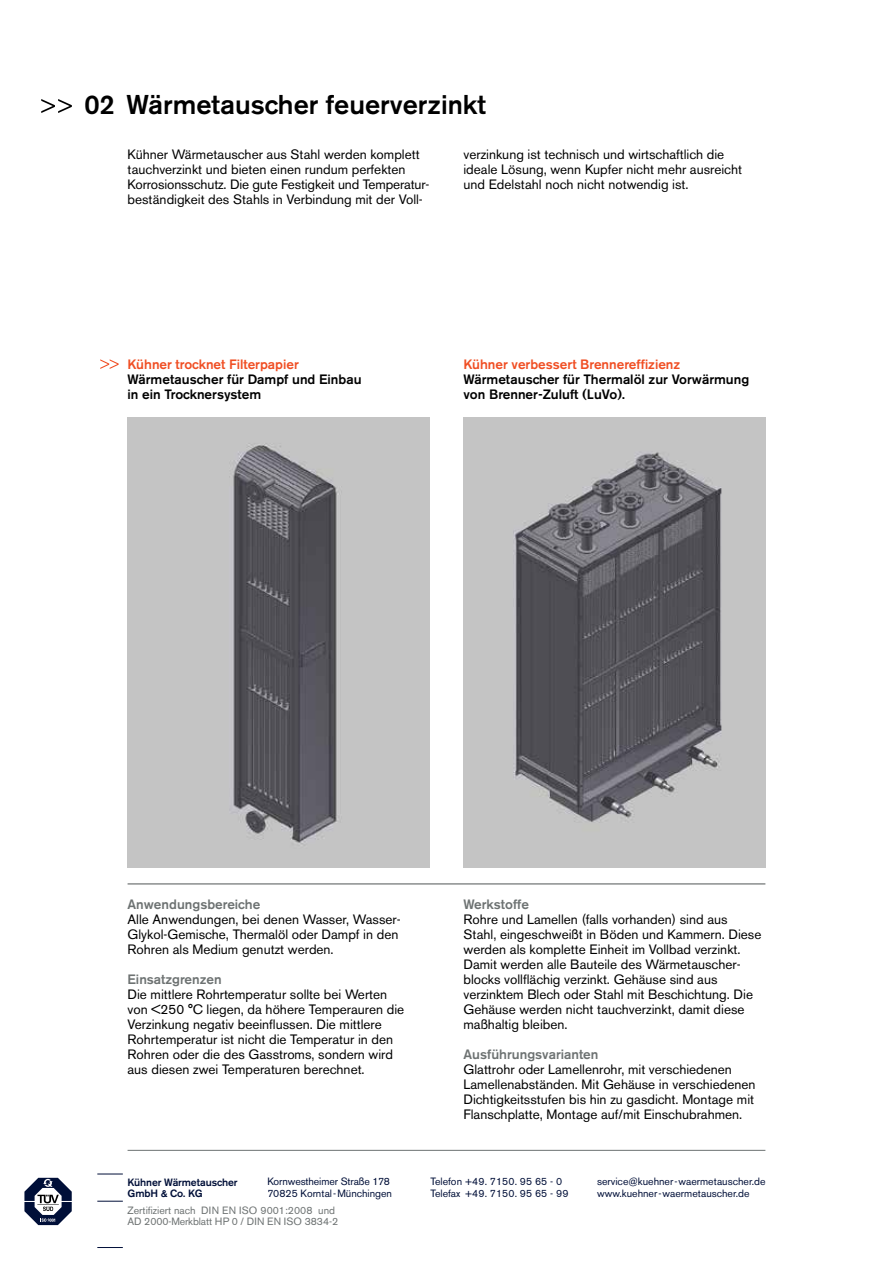
<style>
.page{position:relative;width:893px;height:1263px;background:#fff}
.page>*{position:absolute;margin:0;border:0;box-sizing:border-box;transform-origin:0 0}
.t1{font:500 27px "Akzidenz Grotesk BE";color:#000}
.t2{font:13.5px/15px "Akzidenz Grotesk BE";color:#000}
.t3{font:500 13.5px/15px "Akzidenz Grotesk BE";color:#000}
.t4{font:500 13.5px "Akzidenz Grotesk BE";color:#6d7272}
.t5{font:500 13.5px "Akzidenz Grotesk BE";color:#f04e23}
.t6{font:10.5px/11.1px "Akzidenz Grotesk BE";color:#000f38}
.t7{font:10.5px/11.1px "Akzidenz Grotesk BE";color:#6d7272}
.t8{font:500 10.5px/11.1px "Akzidenz Grotesk BE";letter-spacing:-.01em;color:#000f38}
</style>
<div class="page">
<img style="left:463px;top:417px;width:302px;height:450px">
<img style="left:128px;top:417px;width:301px;height:450px">
<svg style="left:97px;top:1174px;width:26px;height:1px"></svg>
<svg style="left:97px;top:1201px;width:26px;height:1px"></svg>
<svg style="left:97px;top:1247px;width:26px;height:1px"></svg>
<hr style="left:128px;top:1150px;width:637px;height:1px;background:#6d7272">
<svg style="left:41px;top:99px;width:31px;height:14px"></svg>
<svg style="left:24px;top:1178px;width:48px;height:47px"></svg>
<svg style="left:100px;top:359px;width:19px;height:10px"></svg>
<hr style="left:128px;top:883px;width:637px;height:1px;background:#6d7272">
<h1 class="t1" style="left:85px;top:88px;width:403px">02 Wärmetauscher feuerverzinkt</h1>
<p class="t2" style="left:128px;top:147px;width:303px">Kühner Wärmetauscher aus Stahl werden komplett tauchverzinkt und bieten einen rundum perfekten Korrosionsschutz. Die gute Festigkeit und Temperatur&shy;beständigkeit des Stahls in Verbindung mit der Voll-</p>
<p class="t2" style="left:463px;top:147px;width:280px">verzinkung ist technisch und wirtschaftlich die ideale Lösung, wenn Kupfer nicht mehr ausreicht und Edelstahl noch nicht notwendig ist.</p>
<p class="t5" style="left:128px;top:356px;width:173px">Kühner trocknet Filterpapier</p>
<p class="t3" style="left:128px;top:372px;width:236px">Wärmetauscher für Dampf und Einbau in ein Trocknersystem</p>
<p class="t5" style="left:463px;top:356px;width:218px">Kühner verbessert Brennereffizienz</p>
<p class="t3" style="left:463px;top:372px;width:287px">Wärmetauscher für Thermalöl zur Vorwärmung von Brenner-Zuluft (LuVo).</p>
<p class="t4" style="left:128px;top:896px;width:134px">Anwendungsbereiche</p>
<p class="t2" style="left:128px;top:912px;width:275px">Alle Anwendungen, bei denen Wasser, Wasser-<br>Glykol-Gemische, Thermalöl oder Dampf in den<br>Rohren als Medium genutzt werden.</p>
<p class="t4" style="left:128px;top:971px;width:96px">Einsatzgrenzen</p>
<p class="t2" style="left:128px;top:987px;width:278px">Die mittlere Rohrtemperatur sollte bei Werten von &lt;250 °C liegen, da höhere Temperauren die Verzinkung negativ beeinflussen. Die mittlere Rohrtemperatur ist nicht die Temperatur in den Rohren oder die des Gasstroms, sondern wird aus diesen zwei Temperaturen berechnet.</p>
<p class="t4" style="left:463px;top:896px;width:67px">Werkstoffe</p>
<p class="t2" style="left:463px;top:912px;width:299px">Rohre und Lamellen (falls vorhanden) sind aus Stahl, eingeschweißt in Böden und Kammern. Diese werden als komplette Einheit im Vollbad verzinkt.<br>Damit werden alle Bauteile des Wärmetauscher&shy;blocks vollflächig verzinkt. Gehäuse sind aus verzinktem Blech oder Stahl mit Beschichtung. Die Gehäuse werden nicht tauchverzinkt, damit diese maßhaltig bleiben.</p>
<p class="t4" style="left:463px;top:1046px;width:136px">Ausführungsvarianten</p>
<p class="t2" style="left:463px;top:1062px;width:293px">Glattrohr oder Lamellenrohr, mit verschiedenen Lamellenabständen. Mit Gehäuse in verschiedenen Dichtigkeitsstufen bis hin zu gasdicht. Montage mit Flanschplatte, Montage auf/mit Einschubrahmen.</p>
<p class="t6" style="left:267px;top:1176px;width:126px">Kornwestheimer Straße 178<br>70825 Korntal-Münchingen</p>
<p class="t6" style="left:597px;top:1176px;width:170px">service@kuehner-waermetauscher.de www.kuehner-waermetauscher.de</p>
<p class="t6" style="left:430px;top:1176px;width:140px">Telefon +49. 7150. 95 65 - 0<br>Telefax +49. 7150. 95 65 - 99</p>
<p class="t8" style="left:128px;top:1176px;width:112px">Kühner Wärmetauscher<br>GmbH &amp; Co. KG</p>
<p class="t7" style="left:128px;top:1204px;width:212px">Zertifiziert nach DIN EN ISO 9001:2008 und<br>AD 2000-Merkblatt HP 0 / DIN EN ISO 3834-2</p>
</div>
